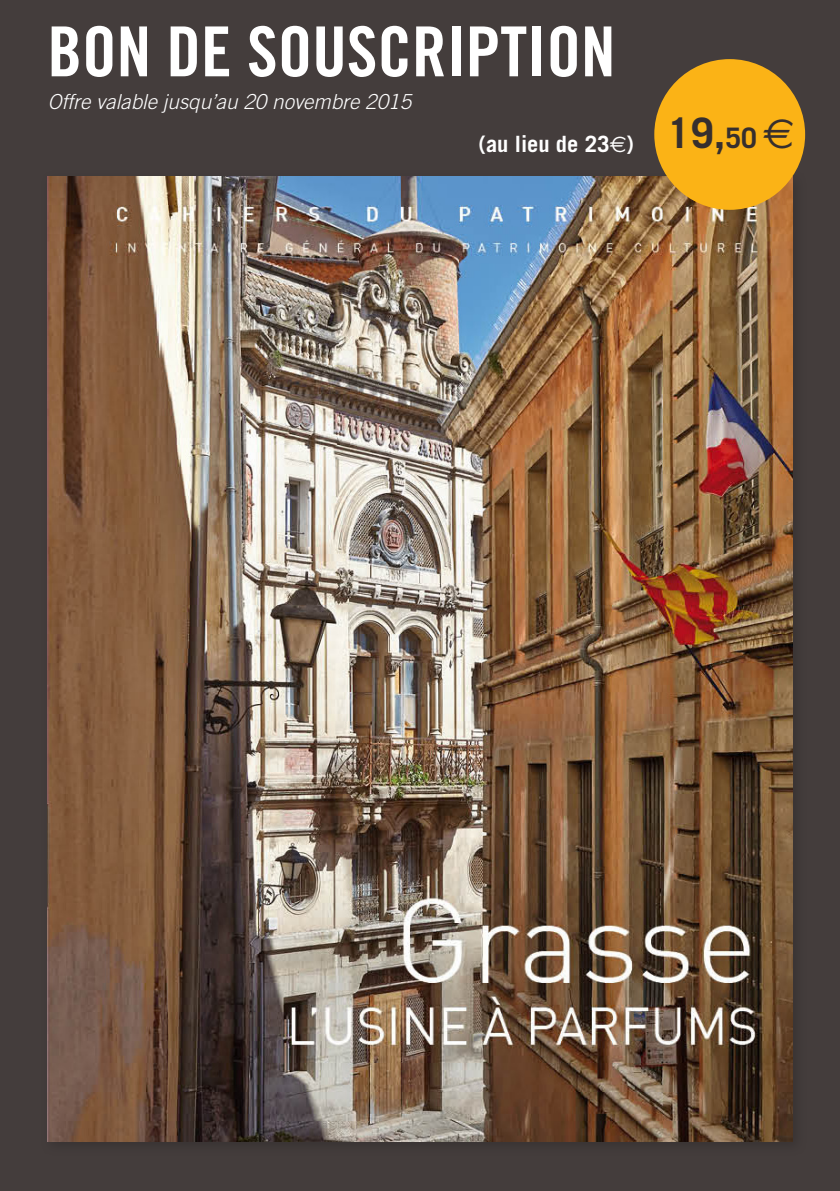
<style>
.page{position:relative;width:840px;height:1191px;background:#fff}
.page>*{position:absolute;margin:0;border:0;box-sizing:border-box;transform-origin:0 0}
.t1{font:69px "Trade Gothic Bold Cond Twenty";color:#fff}
.t2{font:700 41.8px "Trade Gothic";color:#362f2e}
.t3{font:700 22.4px "Trade Gothic";color:#fff}
.t4{font:italic 300 20.6px "Trade Gothic";color:#fff}
.s1{font-family:"Euro Sans";font-weight:400}
.s2{font-size:28.2px}
</style>
<div class="page">
<div style="left:0;top:0;width:839px;height:1191px;background:#443d3c"></div>
<img style="left:47px;top:176px;width:745px;height:965px">
<div style="left:654px;top:59px;width:150px;height:151px;background:#fbb316;border-radius:50%"></div>
<p class="t1" style="left:47px;top:10px;width:569px">BON DE SOUSCRIPTION</p>
<p class="t4" style="left:48px;top:90px;width:364px">Offre valable jusqu’au 20 novembre 2015</p>
<p class="t3" style="left:478px;top:130px;width:157px">(au lieu de 23<span class="s1">€</span>)</p>
<p class="t2" style="left:666px;top:107px;width:129px">19,<span class="s2">50</span> <span class="s1">€</span></p>
</div>
